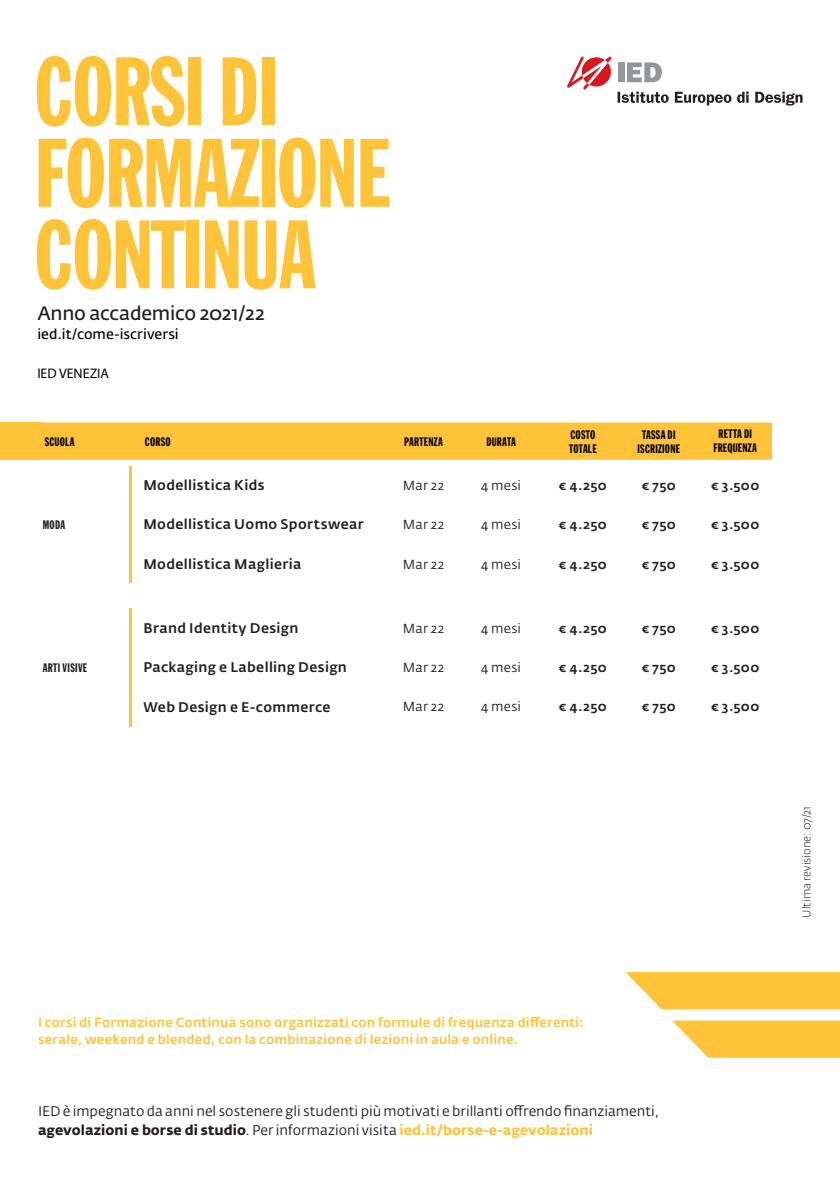
<style>
.page{position:relative;width:840px;height:1191px;background:#fff}
.page>*{position:absolute;margin:0;border:0;box-sizing:border-box;transform-origin:0 0}
.t1{font:95.4px/81.6px "Franklin Gothic Std Extra Cond";letter-spacing:-.01em;color:#ffc339}
.t2{font:19.2px "Fedra Sans Alt Std";letter-spacing:-.015em;color:#231f20}
.t3{font:13.8px/19.2px "Fedra Sans Alt Std";color:#231f20}
.t4{font:500 13.8px "Fedra Sans Alt Std";letter-spacing:.025em;color:#231f20}
.t5{font:13.8px "Fedra Sans Alt Std";letter-spacing:.005em;color:#000001}
.t6{font:13.8px "Myriad Pro";letter-spacing:-.005em;color:#000001}
.t7{font:500 13px/17.4px "Fedra Sans Alt Std";letter-spacing:.015em;color:#ffc339}
.t8{font:500 13px "Fedra Sans Alt Std";letter-spacing:.02em;color:#231f20}
.t9{font:13px "Fedra Sans Alt Std";letter-spacing:.025em;color:#231f20}
.t10{font:12.2px/13.8px "Franklin Gothic Std Extra Cond";letter-spacing:.02em;color:#000001;text-align:center}
.t11{font:12.2px "Franklin Gothic Std Extra Cond";letter-spacing:.03em;color:#231f20}
.t12{font:300 11px "Fedra Sans Alt Std";color:#231f20}
.s1{font-weight:700}
.s2{font-weight:700;color:#ffc339}
</style>
<div class="page">
<div style="left:42px;top:422px;width:729px;height:38px;background:#ffc339"></div>
<svg style="left:567px;top:56px;width:44px;height:34px"></svg>
<div style="left:618px;top:62px;width:6px;height:20px;background:#939598"></div>
<svg style="left:627px;top:62px;width:34px;height:20px"></svg>
<svg style="left:617px;top:92px;width:185px;height:14px"></svg>
<svg style="left:672px;top:1020px;width:167px;height:37px;background:#ffca51"></svg>
<svg style="left:625px;top:972px;width:214px;height:37px;background:#ffc84a"></svg>
<hr style="left:129px;top:466px;width:3px;height:117px;background:#ffc339">
<hr style="left:129px;top:609px;width:3px;height:118px;background:#ffc339">
<div style="left:0;top:422px;width:42px;height:38px;background:#ffc339"></div>
<h1 class="t1" style="left:35px;top:54px;width:357px">CORSI DI<br>FORMAZIONE<br>CONTINUA</h1>
<h2 class="t2" style="left:37px;top:301px;width:229px">Anno accademico 2021/22</h2>
<p class="t5" style="left:37px;top:326px;width:143px">ied.it/come-iscriversi</p>
<p class="t6" style="left:37px;top:364px;width:73px">IED VENEZIA</p>
<p class="t10" style="left:45px;top:435px;width:31px">SCUOLA</p>
<p class="t10" style="left:145px;top:435px;width:27px">CORSO</p>
<p class="t10" style="left:404px;top:435px;width:40px">PARTENZA</p>
<p class="t10" style="left:486px;top:435px;width:31px">DURATA</p>
<p class="t10" style="left:568px;top:428px;width:29px;text-align:left">COSTO<br>TOTALE</p>
<p class="t10" style="left:637px;top:428px;width:44px">TASSA DI<br>ISCRIZIONE</p>
<p class="t10" style="left:713px;top:427px;width:45px">RETTA DI<br>FREQUENZA</p>
<p class="t4" style="left:143px;top:476px;width:123px">Modellistica Kids</p>
<p class="t9" style="left:402px;top:477px;width:43px">Mar 22</p>
<p class="t9" style="left:481px;top:477px;width:42px">4 mesi</p>
<p class="t8" style="left:558px;top:477px;width:49px">€ 4.250</p>
<p class="t8" style="left:641px;top:477px;width:35px">€ 750</p>
<p class="t8" style="left:710px;top:477px;width:50px">€ 3.500</p>
<p class="t11" style="left:43px;top:518px;width:24px">MODA</p>
<p class="t4" style="left:143px;top:516px;width:221px">Modellistica Uomo Sportswear</p>
<p class="t9" style="left:402px;top:516px;width:43px">Mar 22</p>
<p class="t9" style="left:481px;top:516px;width:42px">4 mesi</p>
<p class="t8" style="left:558px;top:516px;width:49px">€ 4.250</p>
<p class="t8" style="left:641px;top:516px;width:35px">€ 750</p>
<p class="t8" style="left:710px;top:516px;width:50px">€ 3.500</p>
<p class="t4" style="left:143px;top:555px;width:160px">Modellistica Maglieria</p>
<p class="t9" style="left:402px;top:556px;width:43px">Mar 22</p>
<p class="t9" style="left:481px;top:556px;width:42px">4 mesi</p>
<p class="t8" style="left:558px;top:556px;width:49px">€ 4.250</p>
<p class="t8" style="left:641px;top:556px;width:35px">€ 750</p>
<p class="t8" style="left:710px;top:556px;width:50px">€ 3.500</p>
<p class="t4" style="left:143px;top:619px;width:156px">Brand Identity Design</p>
<p class="t9" style="left:402px;top:620px;width:43px">Mar 22</p>
<p class="t9" style="left:481px;top:620px;width:42px">4 mesi</p>
<p class="t8" style="left:558px;top:620px;width:49px">€ 4.250</p>
<p class="t8" style="left:641px;top:620px;width:35px">€ 750</p>
<p class="t8" style="left:710px;top:620px;width:50px">€ 3.500</p>
<p class="t11" style="left:43px;top:660px;width:46px">ARTI VISIVE</p>
<p class="t4" style="left:143px;top:659px;width:205px">Packaging e Labelling Design</p>
<p class="t9" style="left:402px;top:659px;width:43px">Mar 22</p>
<p class="t9" style="left:481px;top:659px;width:42px">4 mesi</p>
<p class="t8" style="left:558px;top:659px;width:49px">€ 4.250</p>
<p class="t8" style="left:641px;top:659px;width:35px">€ 750</p>
<p class="t8" style="left:710px;top:659px;width:50px">€ 3.500</p>
<p class="t4" style="left:143px;top:698px;width:188px">Web Design e E-commerce</p>
<p class="t9" style="left:402px;top:698px;width:43px">Mar 22</p>
<p class="t9" style="left:481px;top:698px;width:42px">4 mesi</p>
<p class="t8" style="left:558px;top:698px;width:49px">€ 4.250</p>
<p class="t8" style="left:641px;top:698px;width:35px">€ 750</p>
<p class="t8" style="left:710px;top:698px;width:50px">€ 3.500</p>
<p class="t7" style="left:38px;top:1013px;width:547px">I corsi di Formazione Continua sono organizzati con formule di frequenza differenti: serale, weekend e blended, con la combinazione di lezioni in aula e online.</p>
<p class="t3" style="left:38px;top:1101px;width:622px">IED è impegnato da anni nel sostenere gli studenti più motivati e brillanti offrendo finanziamenti, <span class="s1">agevolazioni e borse di studio</span>. Per informazioni visita <span class="s2">ied.it/borse-e-agevolazioni</span></p>
<p class="t12" style="left:799px;top:917px;width:113px;rotate:-90deg">Ultima revisione: 07/21</p>
</div>
